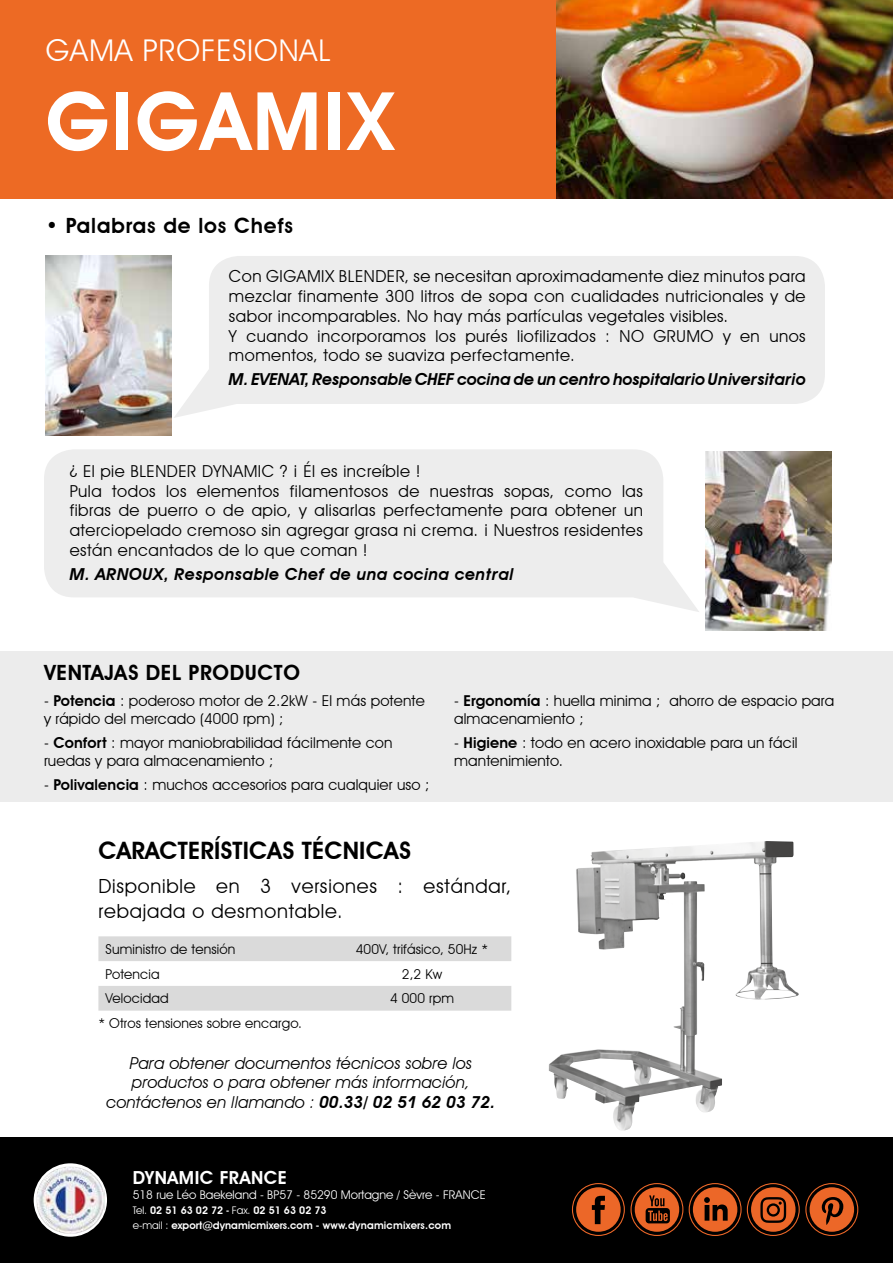
<style>
.page{position:relative;width:893px;height:1263px;background:#fff}
.page>*{position:absolute;margin:0;border:0;box-sizing:border-box;transform-origin:0 0}
.t1{font:600 81px "Avant Garde IT Cby BT";letter-spacing:.03em;color:#fff}
.t2{font:30px "Avant Garde IT Cby BT";letter-spacing:.03em;color:#fff}
.t3{font:600 24px "Avant Garde IT Cby BT";letter-spacing:.01em;color:#000}
.t4{font:600 21px "Avant Garde IT Cby BT";letter-spacing:.03em;color:#000}
.t5{font:19.5px/25.3px "Avant Garde IT Cby BT";letter-spacing:.04em;color:#000}
.t6{font:600 18px "Avant Garde IT Cby BT";letter-spacing:.03em;color:#fff}
.t7{font:16.5px/19.8px "Avant Garde IT Cby BT";letter-spacing:.03em;color:#000}
.t8{font:italic 16.5px/19.8px "Avant Garde IT Cby BT";letter-spacing:.01em;color:#000;text-align:center}
.t9{font:italic 600 16.5px "Avant Garde IT Cby BT";letter-spacing:.01em;color:#000}
.t10{font:italic 600 16.5px "Avant Garde IT Cby BT";letter-spacing:.03em;color:#000}
.t11{font:15px/18px "Avant Garde IT Cby BT";letter-spacing:.01em;color:#000}
.t12{font:13.5px "Avant Garde IT Cby BT";letter-spacing:.01em;color:#000}
.t13{font:12px "Avant Garde IT Cby BT";color:#fff}
.t14{font:600 10.5px/15px "Avant Garde IT Cby BT";color:#fff}
.s1{font-weight:600}
.s2{font-weight:400}
</style>
<div class="page">
<img style="left:556px;top:0;width:337px;height:199px">
<div style="left:209px;top:256px;width:616px;height:148px;background:#ededed;border-radius:30px"></div>
<div style="left:0;top:1138px;width:893px;height:125px;background:#000"></div>
<div style="left:0;top:0;width:556px;height:199px;background:#ed6a24"></div>
<img style="left:46px;top:256px;width:126px;height:179px">
<img style="left:705px;top:452px;width:126px;height:179px">
<div style="left:44px;top:449px;width:619px;height:148px;background:#ededed;border-radius:30px"></div>
<svg style="left:174px;top:370px;width:60px;height:48px"></svg>
<svg style="left:634px;top:562px;width:65px;height:50px"></svg>
<svg style="left:34px;top:1163px;width:73px;height:74px"></svg>
<img style="left:37px;top:1166px;width:67px;height:68px">
<img style="left:548px;top:841px;width:217px;height:290px">
<div style="left:572px;top:1183px;width:53px;height:53px;border:1px solid #ec6728;border-radius:50%"></div>
<svg style="left:576px;top:1187px;width:45px;height:45px"></svg>
<div style="left:630px;top:1183px;width:53px;height:53px;border:1px solid #ec6728;border-radius:50%"></div>
<svg style="left:635px;top:1187px;width:44px;height:45px"></svg>
<div style="left:689px;top:1183px;width:53px;height:53px;border:1px solid #ec6728;border-radius:50%"></div>
<svg style="left:693px;top:1187px;width:44px;height:45px"></svg>
<div style="left:747px;top:1183px;width:53px;height:53px;border:1px solid #ec6728;border-radius:50%"></div>
<svg style="left:751px;top:1187px;width:44px;height:45px"></svg>
<div style="left:805px;top:1183px;width:53px;height:53px;border:1px solid #ec6728;border-radius:50%"></div>
<svg style="left:810px;top:1187px;width:44px;height:45px"></svg>
<div style="left:0;top:651px;width:893px;height:150px;background:#ececec"></div>
<svg style="left:98px;top:936px;width:413px;height:75px"></svg>
<h2 class="t2" style="left:46px;top:32px;width:287px">GAMA PROFESIONAL</h2>
<h1 class="t1" style="left:46px;top:73px;width:350px">GIGAMIX</h1>
<p class="t4" style="left:46px;top:213px;width:249px">• Palabras de los Chefs</p>
<p class="t7" style="left:229px;top:266px;width:578px">Con GIGAMIX BLENDER, se necesitan aproximadamente diez minutos para mezclar finamente 300 litros de sopa con cualidades nutricionales y de sabor incomparables. No hay más partículas vegetales visibles.<br>Y cuando incorporamos los purés liofilizados : NO GRUMO y en unos momentos, todo se suaviza perfectamente.</p>
<p class="t9" style="left:229px;top:369px;width:578px">M. EVENAT, Responsable CHEF cocina de un centro hospitalario Universitario</p>
<p class="t7" style="left:70px;top:461px;width:575px">¿ El pie BLENDER DYNAMIC ? ¡ Él es increíble !<br>Pula todos los elementos filamentosos de nuestras sopas, como las fibras de puerro o de apio, y alisarlas perfectamente para obtener un aterciopelado cremoso sin agregar grasa ni crema. ¡ Nuestros residentes están encantados de lo que coman !</p>
<p class="t10" style="left:70px;top:564px;width:445px">M. ARNOUX, Responsable Chef de una cocina central</p>
<p class="t4" style="left:44px;top:660px;width:257px">VENTAJAS DEL PRODUCTO</p>
<p class="t11" style="left:44px;top:692px;width:382px">- <span class="s1">Potencia</span> : poderoso motor de 2.2kW - El más potente y rápido del mercado (4000 rpm) ;</p>
<p class="t11" style="left:44px;top:734px;width:350px">- <span class="s1">Confort</span> : mayor maniobrabilidad fácilmente con ruedas y para almacenamiento ;</p>
<p class="t11" style="left:44px;top:776px;width:387px">- <span class="s1">Polivalencia</span> : muchos accesorios para cualquier uso ;</p>
<p class="t11" style="left:454px;top:692px;width:382px">- <span class="s1">Ergonomía</span> : huella minima ; ahorro de espacio para almacenamiento ;</p>
<p class="t11" style="left:454px;top:734px;width:345px">- <span class="s1">Higiene</span> : todo en acero inoxidable para un fácil mantenimiento.</p>
<h3 class="t3" style="left:98px;top:836px;width:314px">CARACTERÍSTICAS TÉCNICAS</h3>
<p class="t5" style="left:98px;top:873px;width:414px">Disponible en 3 versiones : estándar, rebajada o desmontable.</p>
<p class="t12" style="left:106px;top:941px;width:131px">Suministro de tensión</p>
<p class="t12" style="left:356px;top:941px;width:134px">400V, trifásico, 50Hz *</p>
<p class="t12" style="left:106px;top:966px;width:56px">Potencia</p>
<p class="t12" style="left:402px;top:966px;width:42px">2,2 Kw</p>
<p class="t12" style="left:106px;top:990px;width:65px">Velocidad</p>
<p class="t12" style="left:390px;top:990px;width:65px">4 000 rpm</p>
<p class="t12" style="left:98px;top:1015px;width:205px">* Otros tensiones sobre encargo.</p>
<p class="t8" style="left:106px;top:1052px;width:391px">Para obtener documentos técnicos sobre los productos o para obtener más información, contáctenos en llamando : <span class="s1">00.33/ 02 51 62 03 72.</span></p>
<p class="t6" style="left:133px;top:1167px;width:156px">DYNAMIC FRANCE</p>
<p class="t13" style="left:133px;top:1187px;width:354px">518 rue Léo Baekeland - BP57 - 85290 Mortagne / Sèvre - FRANCE</p>
<p class="t14" style="left:133px;top:1203px;width:320px"><span class="s2">Tel.</span> 02 51 63 02 72 - <span class="s2">Fax.</span> 02 51 63 02 73<br><span class="s2">e-mail :</span> export@dynamicmixers.com - www.dynamicmixers.com</p>
</div>
